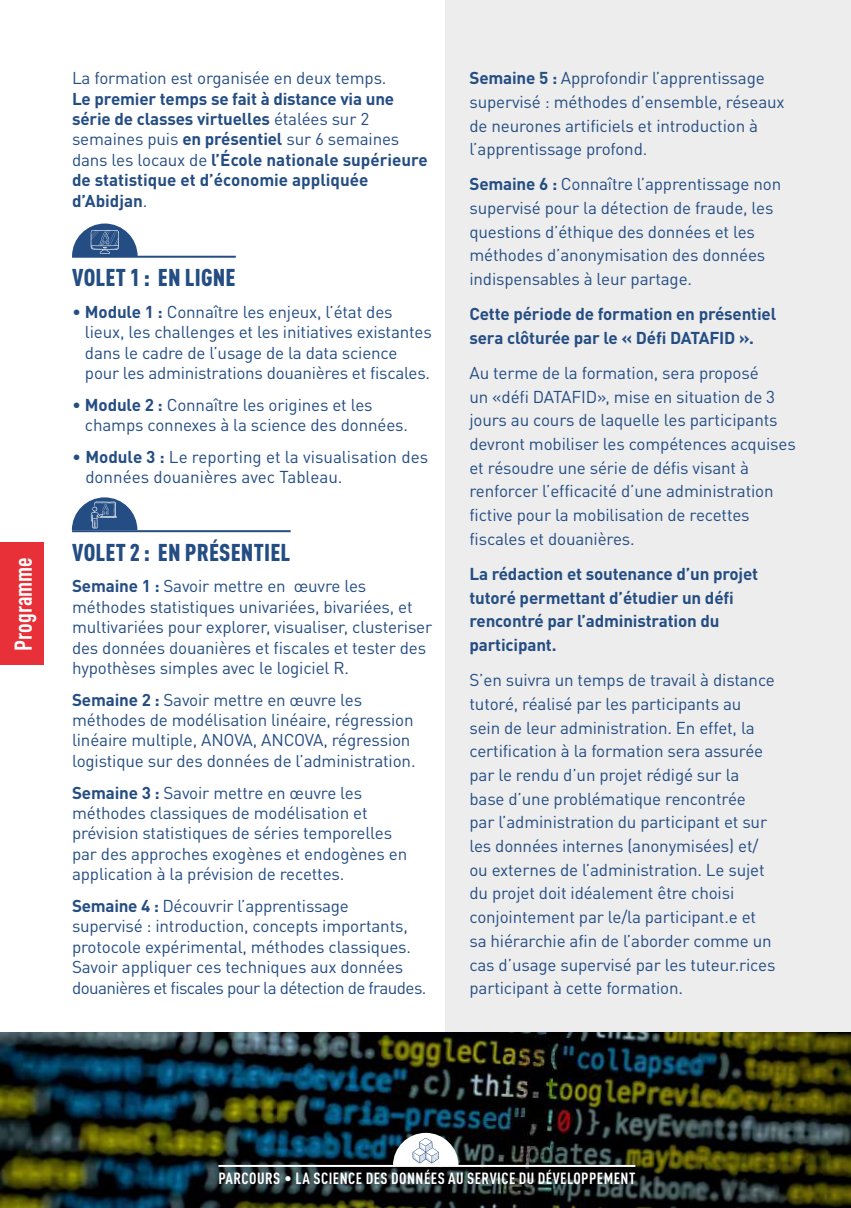
<style>
.page{position:relative;width:851px;height:1208px;background:#fff}
.page>*{position:absolute;margin:0;border:0;box-sizing:border-box;transform-origin:0 0}
.t1{font:900 condensed 24px "DIN Pro";letter-spacing:.01em;color:#244d83}
.t2{font:700 condensed 24px "DIN Pro";color:#fff}
.t3{font:17px/23.6px "DIN Pro";letter-spacing:-.01em;color:#244d83}
.t4{font:700 17px/20.4px "DIN Pro";letter-spacing:-.01em;color:#244d83}
.t5{font:700 condensed 16px "DIN Pro";letter-spacing:.03em;color:#fff}
.s1{font-weight:400}
.s2{font-weight:700}
.s3{font-weight:400;font-stretch:normal}
</style>
<div class="page">
<div style="left:445px;top:0;width:405px;height:1098px;background:#ededed"></div>
<img style="left:0;top:1032px;width:850px;height:176px">
<hr style="left:72px;top:256px;width:164px;height:2px;background:#244d83">
<hr style="left:72px;top:530px;width:218px;height:2px;background:#244d83">
<svg style="left:72px;top:223px;width:66px;height:33px"></svg>
<hr style="left:218px;top:1165px;width:417px;height:2px;background:#fff">
<svg style="left:393px;top:1132px;width:65px;height:33px"></svg>
<div style="left:0;top:543px;width:43px;height:122px;background:#e73038"></div>
<svg style="left:72px;top:497px;width:65px;height:33px"></svg>
<h1 class="t2" style="left:5px;top:650px;width:95px;rotate:-90deg">Programme</h1>
<p class="t3" style="left:72px;top:64px;width:316px">La formation est organisée en deux temps.</p>
<p class="t4" style="left:72px;top:86px;width:357px">Le premier temps se fait à distance via une série de classes virtuelles <span class="s1">étalées sur 2 semaines puis</span> en présentiel <span class="s1">sur 6 semaines dans les locaux de</span> l’École nationale supérieure de statistique et d’économie appliquée d’Abidjan<span class="s1">.</span></p>
<h1 class="t1" style="left:72px;top:259px;width:165px">VOLET 1 : EN LIGNE</h1>
<p class="t3" style="left:85px;top:300px;width:348px;line-height:20.4px;text-indent:-13px">• <span class="s2">Module 1 :</span> Connaître les enjeux, l’état des lieux, les challenges et les initiatives existantes dans le cadre de l’usage de la data science pour les administrations douanières et fiscales.</p>
<p class="t3" style="left:85px;top:393px;width:324px;line-height:20.4px;text-indent:-13px">• <span class="s2">Module 2 :</span> Connaître les origines et les champs connexes à la science des données.</p>
<p class="t3" style="left:85px;top:445px;width:344px;line-height:20.4px;text-indent:-13px">• <span class="s2">Module 3 :</span> Le reporting et la visualisation des données douanières avec Tableau.</p>
<h1 class="t1" style="left:72px;top:533px;width:219px">VOLET 2 : EN PRÉSENTIEL</h1>
<p class="t3" style="left:72px;top:574px;width:361px;line-height:20.4px"><span class="s2">Semaine 1 :</span> Savoir mettre en œuvre les méthodes statistiques univariées, bivariées, et multivariées pour explorer, visualiser, clusteriser des données douanières et fiscales et tester des hypothèses simples avec le logiciel R.</p>
<p class="t3" style="left:72px;top:687px;width:345px;line-height:20.4px"><span class="s2">Semaine 2 :</span> Savoir mettre en œuvre les méthodes de modélisation linéaire, régression linéaire multiple, ANOVA, ANCOVA, régression logistique sur des données de l’administration.</p>
<p class="t3" style="left:72px;top:780px;width:336px;line-height:20.4px"><span class="s2">Semaine 3 :</span> Savoir mettre en œuvre les méthodes classiques de modélisation et prévision statistiques de séries temporelles par des approches exogènes et endogènes en application à la prévision de recettes.</p>
<p class="t3" style="left:72px;top:894px;width:356px;line-height:20.4px"><span class="s2">Semaine 4 :</span> Découvrir l’apprentissage<br>supervisé : introduction, concepts importants, protocole expérimental, méthodes classiques.<br>Savoir appliquer ces techniques aux données douanières et fiscales pour la détection de fraudes.</p>
<p class="t3" style="left:469px;top:64px;width:316px"><span class="s2">Semaine 5 :</span> Approfondir l’apprentissage supervisé : méthodes d’ensemble, réseaux de neurones artificiels et introduction à l’apprentissage profond.</p>
<p class="t3" style="left:469px;top:171px;width:313px"><span class="s2">Semaine 6 :</span> Connaître l’apprentissage non supervisé pour la détection de fraude, les questions d’éthique des données et les méthodes d’anonymisation des données indispensables à leur partage.</p>
<p class="t4" style="left:469px;top:300px;width:308px;line-height:23.6px">Cette période de formation en présentiel sera clôturée par le « Défi DATAFID ».</p>
<p class="t3" style="left:469px;top:359px;width:328px">Au terme de la formation, sera proposé<br>un «défi DATAFID», mise en situation de 3 jours au cours de laquelle les participants devront mobiliser les compétences acquises et résoudre une série de défis visant à renforcer l’efficacité d’une administration fictive pour la mobilisation de recettes fiscales et douanières.</p>
<p class="t4" style="left:469px;top:560px;width:290px;line-height:23.6px">La rédaction et soutenance d’un projet tutoré permettant d’étudier un défi rencontré par l’administration du participant.</p>
<p class="t3" style="left:469px;top:666px;width:307px">S’en suivra un temps de travail à distance tutoré, réalisé par les participants au sein de leur administration. En effet, la certification à la formation sera assurée par le rendu d’un projet rédigé sur la base d’une problématique rencontrée<br>par l’administration du participant et sur les données internes (anonymisées) et/ ou externes de l’administration. Le sujet du projet doit idéalement être choisi conjointement par le/la participant.e et sa hiérarchie afin de l’aborder comme un cas d’usage supervisé par les tuteur.rices participant à cette formation.</p>
<p class="t5" style="left:218px;top:1166px;width:418px">PARCOURS <span class="s3">•</span> LA SCIENCE DES DONNÉES AU SERVICE DU DÉVELOPPEMENT</p>
</div>
